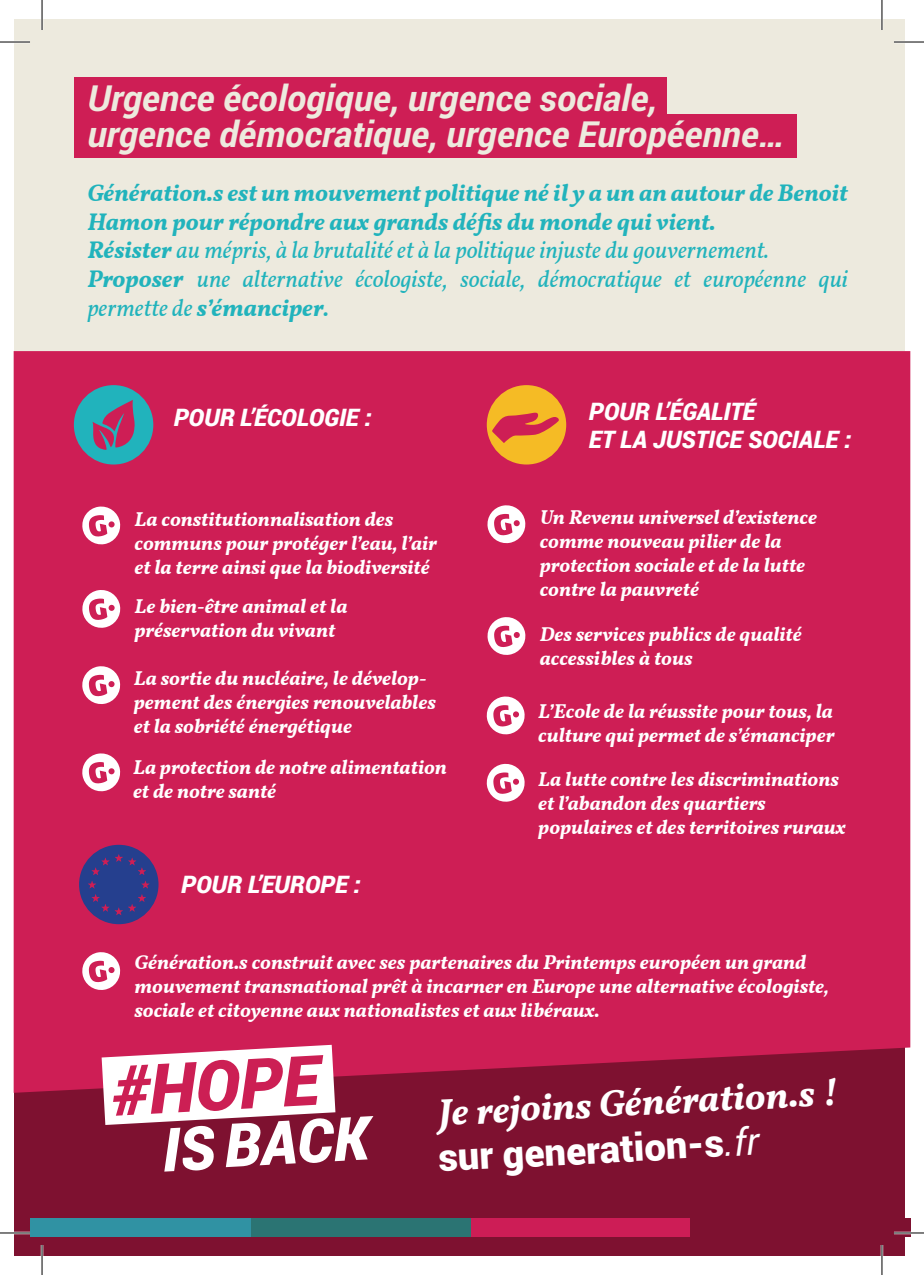
<style>
.page{position:relative;width:924px;height:1275px;background:#fff}
.page>*{position:absolute;margin:0;border:0;box-sizing:border-box;transform-origin:0 0}
.t1{font:italic 700 38.2px "Vollkorn";color:#fff}
.t2{font:900 38.2px "Roboto";color:#fff}
.t3{font:36px "Roboto Bold Italic 1200310";color:#edeade}
.t4{font:italic 24px/28.8px "Vollkorn";color:#21b3bc}
.t5{font:italic 700 24px/28.8px "Vollkorn";color:#21b3bc}
.t6{font:italic 900 24px "Roboto";color:#fff}
.t7{font:italic 700 20px/24px "Vollkorn";color:#fff}
.s1{font-weight:700}
.s2{font-weight:600}
.s3{font-family:"Roboto Italic 1200310";font-weight:400}
</style>
<div class="page">
<div style="left:14px;top:19px;width:890px;height:332px;background:#edeade"></div>
<div style="left:14px;top:1020px;width:890px;height:235px;background:#7e1130"></div>
<div style="left:14px;top:351px;width:895px;height:741px;background:#ce1e55"></div>
<div style="left:470px;top:1218px;width:220px;height:18px;background:#cd1d56"></div>
<div style="left:251px;top:1218px;width:220px;height:18px;background:#2b7473"></div>
<div style="left:31px;top:1218px;width:220px;height:18px;background:#3092a3"></div>
<div style="left:689px;top:1218px;width:220px;height:18px;background:#7e1130"></div>
<svg style="left:102px;top:1044px;width:271px;height:127px"></svg>
<svg style="left:74px;top:385px;width:79px;height:79px;background:#657792"></svg>
<svg style="left:486px;top:385px;width:80px;height:79px;background:#e67e37"></svg>
<svg style="left:79px;top:845px;width:79px;height:79px;background:#50367f"></svg>
<svg style="left:81px;top:505px;width:40px;height:41px"></svg>
<svg style="left:81px;top:588px;width:40px;height:41px"></svg>
<svg style="left:81px;top:665px;width:40px;height:40px"></svg>
<svg style="left:81px;top:752px;width:40px;height:40px"></svg>
<svg style="left:486px;top:504px;width:40px;height:40px"></svg>
<svg style="left:486px;top:616px;width:40px;height:40px"></svg>
<svg style="left:485px;top:695px;width:40px;height:40px"></svg>
<svg style="left:485px;top:762px;width:40px;height:41px"></svg>
<svg style="left:81px;top:950px;width:40px;height:41px"></svg>
<div style="left:74px;top:78px;width:592px;height:43px;background:#ce1e55"></div>
<div style="left:74px;top:114px;width:722px;height:43px;background:#ce1e55"></div>
<hr style="left:0;top:41px;width:30px;height:2px;background:#fff">
<hr style="left:893px;top:41px;width:30px;height:2px;background:#fff">
<hr style="left:0;top:1231px;width:30px;height:3px;background:#fff">
<hr style="left:893px;top:1231px;width:30px;height:3px;background:#fff">
<hr style="left:41px;top:0;width:2px;height:30px;background:#fff">
<hr style="left:41px;top:1245px;width:2px;height:30px;background:#fff">
<hr style="left:880px;top:0;width:2px;height:30px;background:#fff">
<hr style="left:880px;top:1245px;width:2px;height:30px;background:#fff">
<hr style="left:0;top:42px;width:30px;height:1px;background:#000">
<hr style="left:893px;top:42px;width:30px;height:1px;background:#000">
<hr style="left:0;top:1232px;width:30px;height:1px;background:#000">
<hr style="left:893px;top:1232px;width:30px;height:1px;background:#000">
<hr style="left:42px;top:0;width:1px;height:30px;background:#000">
<hr style="left:42px;top:1245px;width:1px;height:30px;background:#000">
<hr style="left:881px;top:0;width:1px;height:30px;background:#000">
<hr style="left:881px;top:1245px;width:1px;height:30px;background:#000">
<p class="t3" style="left:87px;top:73px;width:570px">Urgence écologique, urgence sociale,</p>
<p class="t3" style="left:87px;top:109px;width:697px">urgence démocratique, urgence Européenne…</p>
<p class="t5" style="left:87px;top:179px;width:761px">Génération.s est un mouvement politique né il y a un an autour de Benoit<br>Hamon pour répondre aux grands défis du monde qui vient.</p>
<p class="t4" style="left:87px;top:236px;width:683px"><span class="s1">Résister</span> au mépris, à la brutalité et à la politique injuste du gouvernement.</p>
<p class="t4" style="left:87px;top:265px;width:761px"><span class="s1">Proposer</span> une alternative écologiste, sociale, démocratique et européenne qui permette de <span class="s1">s’émanciper</span><span class="s2">.</span></p>
<p class="t6" style="left:174px;top:400px;width:199px">POUR L’ÉCOLOGIE :</p>
<p class="t7" style="left:134px;top:507px;width:304px">La constitutionnalisation des communs pour protéger l’eau, l’air et la terre ainsi que la biodiversité</p>
<p class="t7" style="left:134px;top:594px;width:214px">Le bien-être animal et la préservation du vivant</p>
<p class="t7" style="left:134px;top:667px;width:303px">La sortie du nucléaire, le dévelop&shy;pement des énergies renouvelables et la sobriété énergétique</p>
<p class="t7" style="left:133px;top:756px;width:315px">La protection de notre alimentation et de notre santé</p>
<p class="t6" style="left:181px;top:867px;width:181px">POUR L’EUROPE :</p>
<p class="t6" style="left:588px;top:394px;width:168px">POUR L’ÉGALITÉ</p>
<p class="t6" style="left:588px;top:423px;width:263px">ET LA JUSTICE SOCIALE :</p>
<p class="t7" style="left:539px;top:506px;width:279px">Un Revenu universel d’existence comme nouveau pilier de la protection sociale et de la lutte contre la pauvreté</p>
<p class="t7" style="left:539px;top:622px;width:263px">Des services publics de qualité accessibles à tous</p>
<p class="t7" style="left:538px;top:700px;width:298px">L’Ecole de la réussite pour tous, la culture qui permet de s’émanciper</p>
<p class="t7" style="left:538px;top:767px;width:309px">La lutte contre les discriminations et l’abandon des quartiers populaires et des territoires ruraux</p>
<p class="t7" style="left:134px;top:951px;width:695px">Génération.s construit avec ses partenaires du Printemps européen un grand mouvement transnational prêt à incarner en Europe une alternative écologiste, sociale et citoyenne aux nationalistes et aux libéraux.</p>
<p class="t1" style="left:436px;top:1083px;width:402px;rotate:-3deg">Je rejoins Génération.s !</p>
<p class="t2" style="left:437px;top:1130px;width:322px;rotate:-3deg">sur generation-s<span class="s3">.fr</span></p>
</div>
